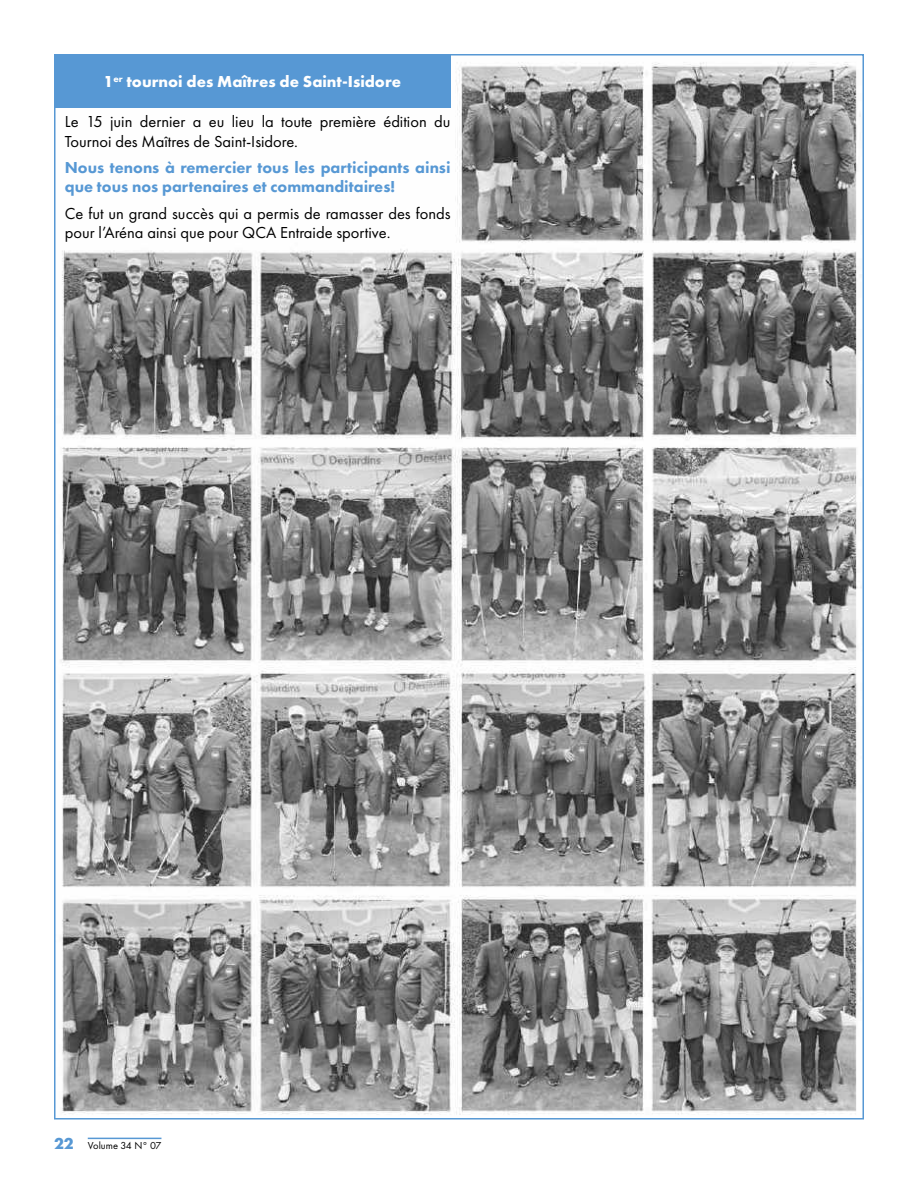
<style>
.page{position:relative;width:918px;height:1188px;background:#fff}
.page>*{position:absolute;margin:0;border:0;box-sizing:border-box;transform-origin:0 0}
.t1{font:16.5px/19.5px "Futura PT";color:#000}
.t2{font:800 16.5px/19.5px "Futura PT";color:#5798d4}
.t3{font:700 16.5px "Futura PT";color:#fff}
.t4{font:700 16.5px "Futura PT";color:#5798d4}
.t5{font:10.5px "Futura PT";color:#000}
</style>
<div class="page">
<hr style="left:88px;top:1138px;width:73px;height:1px;background:#5798d4">
<img style="left:60px;top:62px;width:801px;height:1053px">
<div style="left:54px;top:54px;width:397px;height:54px;background:#5798d4"></div>
<p class="t3" style="left:103px;top:71px;width:299px">1<sup>er</sup> tournoi des Maîtres de Saint-Isidore</p>
<p class="t1" style="left:65px;top:112px;width:387px">Le 15 juin dernier a eu lieu la toute première édition du<br>Tournoi des Maîtres de Saint-Isidore.</p>
<p class="t2" style="left:65px;top:157px;width:387px">Nous tenons à remercier tous les participants ainsi que tous nos partenaires et commanditaires!</p>
<p class="t1" style="left:65px;top:203px;width:387px">Ce fut un grand succès qui a permis de ramasser des fonds pour l’Aréna ainsi que pour QCA Entraide sportive.</p>
<p class="t4" style="left:54px;top:1133px;width:21px">22</p>
<p class="t5" style="left:88px;top:1139px;width:75px">Volume 34 N° 07</p>
</div>
